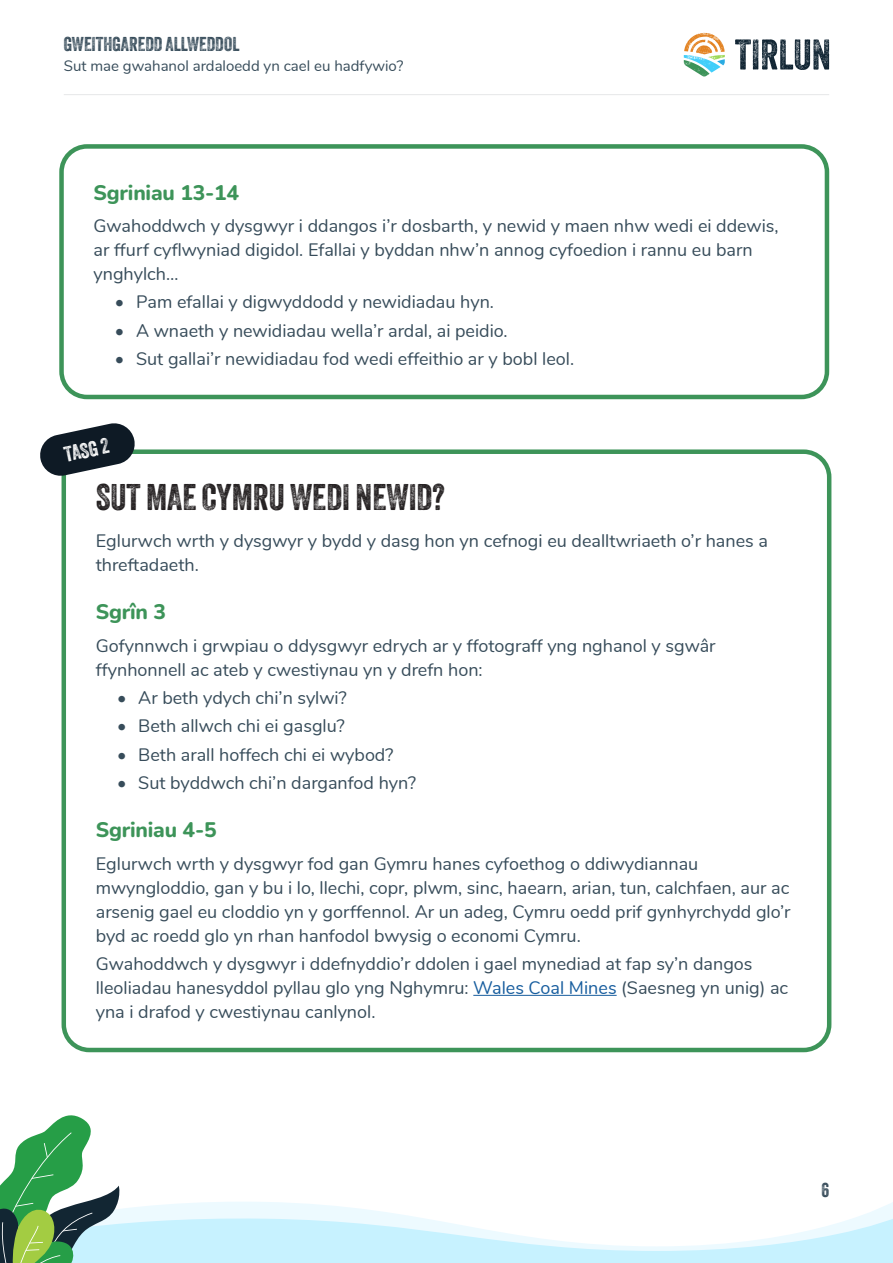
<style>
.page{position:relative;width:893px;height:1263px;background:#fff}
.page>*{position:absolute;margin:0;border:0;box-sizing:border-box;transform-origin:0 0}
.Page_sub_heading{font:36px "Veneer Two";color:#231f20}
.Page_section_heading{font:800 21px "Nunito";letter-spacing:-.01em;color:#3d9459}
.Key_activity_heading{font:21px "Veneer Two";color:#fff}
.t1{font:19.5px "Veneer Two";color:#374c5a}
.Body_text{font:18px/24px "Nunito";color:#374c5a}
.t2{font:15px "Nunito";color:#374c5a}
.s1{color:#175d9e}
</style>
<div class="page">
<svg style="left:735px;top:39px;width:94px;height:31px"></svg>
<svg style="left:684px;top:33px;width:41px;height:44px"></svg>
<hr style="left:64px;top:94px;width:765px;height:1px;background:#e6e7e9">
<div style="left:59px;top:144px;width:770px;height:255px;border:4px solid #3d9459;border-radius:26px"></div>
<hr style="left:473px;top:995px;width:144px;height:1px;background:#175d9e">
<div style="left:62px;top:449px;width:769px;height:603px;border:4px solid #3d9459;border-radius:26px"></div>
<svg style="left:40px;top:423px;width:97px;height:55px"></svg>
<svg style="left:0;top:1115px;width:893px;height:148px"></svg>
<p class="t1" style="left:64px;top:32px;width:177px">GWEITHGAREDD ALLWEDDOL</p>
<p class="t2" style="left:64px;top:54px;width:341px">Sut mae gwahanol ardaloedd yn cael eu hadfywio?</p>
<p class="Page_section_heading" style="left:94px;top:177px;width:147px">Sgriniau 13-14</p>
<p class="Body_text" style="left:94px;top:213px;width:687px">Gwahoddwch y dysgwyr i ddangos i’r dosbarth, y newid y maen nhw wedi ei ddewis, ar ffurf cyflwyniad digidol. Efallai y byddan nhw’n annog cyfoedion i rannu eu barn ynghylch…</p>
<p class="Body_text" style="left:115px;top:289px;width:381px">• Pam efallai y digwyddodd y newidiadau hyn.</p>
<p class="Body_text" style="left:115px;top:317px;width:394px">• A wnaeth y newidiadau wella’r ardal, ai peidio.</p>
<p class="Body_text" style="left:115px;top:346px;width:461px">• Sut gallai’r newidiadau fod wedi effeithio ar y bobl leol.</p>
<p class="Key_activity_heading" style="left:62px;top:442px;width:47px;rotate:-12deg">TASG 2</p>
<p class="Page_sub_heading" style="left:96px;top:476px;width:350px">SUT MAE CYMRU WEDI NEWID?</p>
<p class="Body_text" style="left:96px;top:528px;width:674px">Eglurwch wrth y dysgwyr y bydd y dasg hon yn cefnogi eu dealltwriaeth o’r hanes a threftadaeth.</p>
<p class="Page_section_heading" style="left:96px;top:597px;width:72px">Sgrîn 3</p>
<p class="Body_text" style="left:96px;top:633px;width:621px">Gofynnwch i grwpiau o ddysgwyr edrych ar y ffotograff yng nghanol y sgwâr ffynhonnell ac ateb y cwestiynau yn y drefn hon:</p>
<p class="Body_text" style="left:117px;top:685px;width:231px">• Ar beth ydych chi’n sylwi?</p>
<p class="Body_text" style="left:117px;top:713px;width:229px">• Beth allwch chi ei gasglu?</p>
<p class="Body_text" style="left:117px;top:741px;width:278px">• Beth arall hoffech chi ei wybod?</p>
<p class="Body_text" style="left:117px;top:770px;width:301px">• Sut byddwch chi’n darganfod hyn?</p>
<p class="Page_section_heading" style="left:96px;top:815px;width:122px">Sgriniau 4-5</p>
<p class="Body_text" style="left:96px;top:850px;width:696px">Eglurwch wrth y dysgwyr fod gan Gymru hanes cyfoethog o ddiwydiannau mwyngloddio, gan y bu i lo, llechi, copr, plwm, sinc, haearn, arian, tun, calchfaen, aur ac arsenig gael eu cloddio yn y gorffennol. Ar un adeg, Cymru oedd prif gynhyrchydd glo’r byd ac roedd glo yn rhan hanfodol bwysig o economi Cymru.</p>
<p class="Body_text" style="left:96px;top:951px;width:694px">Gwahoddwch y dysgwyr i ddefnyddio’r ddolen i gael mynediad at fap sy’n dangos lleoliadau hanesyddol pyllau glo yng Nghymru: <span class="s1">Wales Coal Mines</span> (Saesneg yn unig) ac yna i drafod y cwestiynau canlynol.</p>
<p class="t1" style="left:821px;top:1178px;width:9px">6</p>
</div>
